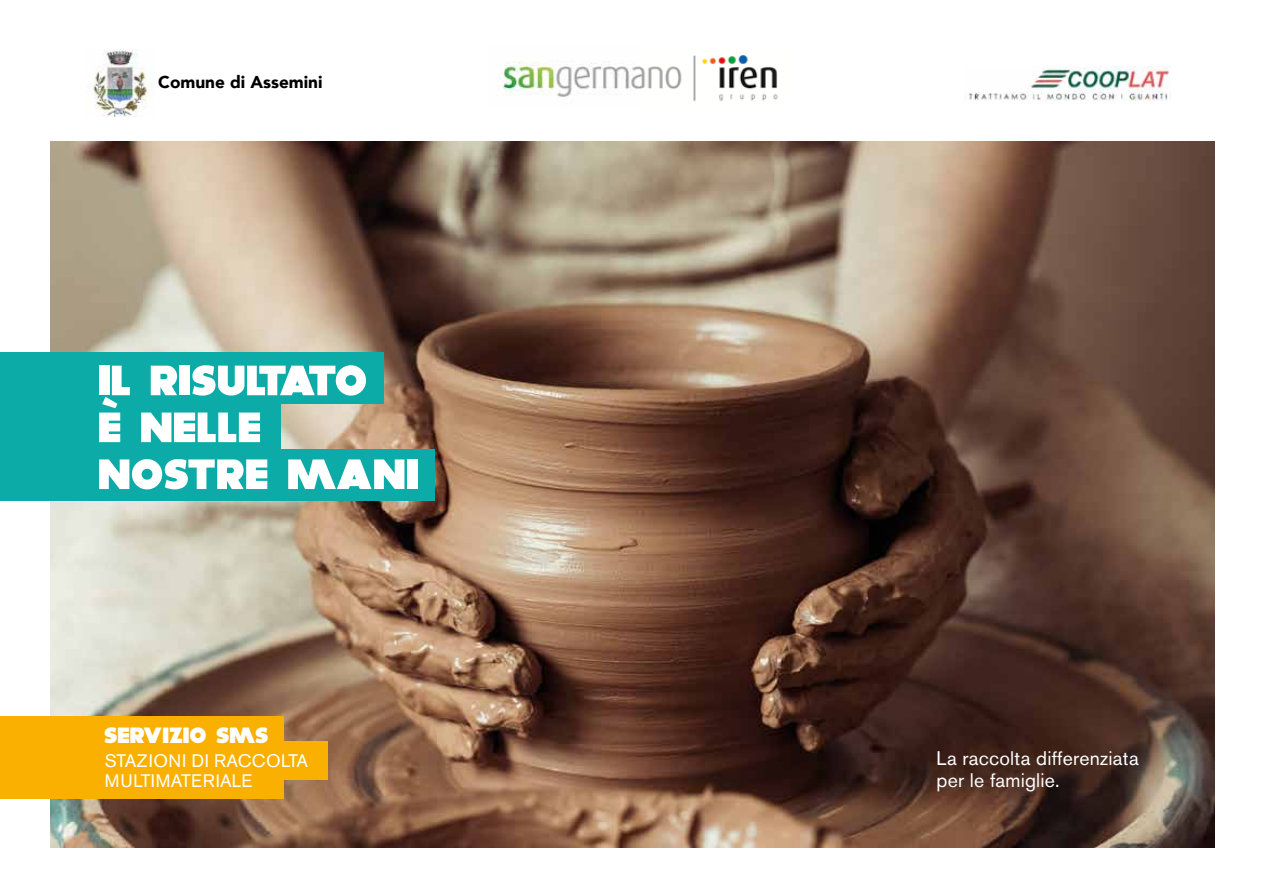
<style>
.page{position:relative;width:1263px;height:893px;background:#fff}
.page>*{position:absolute;margin:0;border:0;box-sizing:border-box;transform-origin:0 0}
.t1{font:51.75px/47px "Dokyo";color:#fff}
.t2{font:27px "Dokyo";color:#fff}
.t3{font:19.5px/22px "Akzidenz Grotesk BE";letter-spacing:.01em;color:#fff}
.t4{font:18px/19.5px "Akzidenz Grotesk BE";letter-spacing:.02em;color:#fff}
.t5{font:900 17.1px "Avenir";color:#000}
</style>
<div class="page">
<img style="left:50px;top:141px;width:1164px;height:706px">
<div style="left:0;top:352px;width:383px;height:52px;background:#0daba8"></div>
<div style="left:0;top:401px;width:280px;height:54px;background:#0daba8"></div>
<div style="left:0;top:449px;width:434px;height:52px;background:#0daba8"></div>
<img style="left:86px;top:49px;width:66px;height:68px">
<img style="left:503px;top:55px;width:275px;height:47px">
<img style="left:968px;top:67px;width:202px;height:34px">
<div style="left:0;top:716px;width:284px;height:39px;background:#f9b000"></div>
<div style="left:0;top:742px;width:327px;height:38px;background:#f9b000"></div>
<div style="left:0;top:760px;width:284px;height:38px;background:#f9b000"></div>
<p class="t5" style="left:158px;top:67px;width:166px">Comune di Assemini</p>
<h1 class="t1" style="left:99px;top:355px;width:322px">IL RISULTATO<br>È NELLE<br>NOSTRE MANI</h1>
<h2 class="t2" style="left:105px;top:720px;width:166px">SERVIZIO SMS</h2>
<p class="t4" style="left:105px;top:751px;width:205px">STAZIONI DI RACCOLTA<br>MULTIMATERIALE</p>
<p class="t3" style="left:937px;top:747px;width:204px">La raccolta differenziata per le famiglie.</p>
</div>
